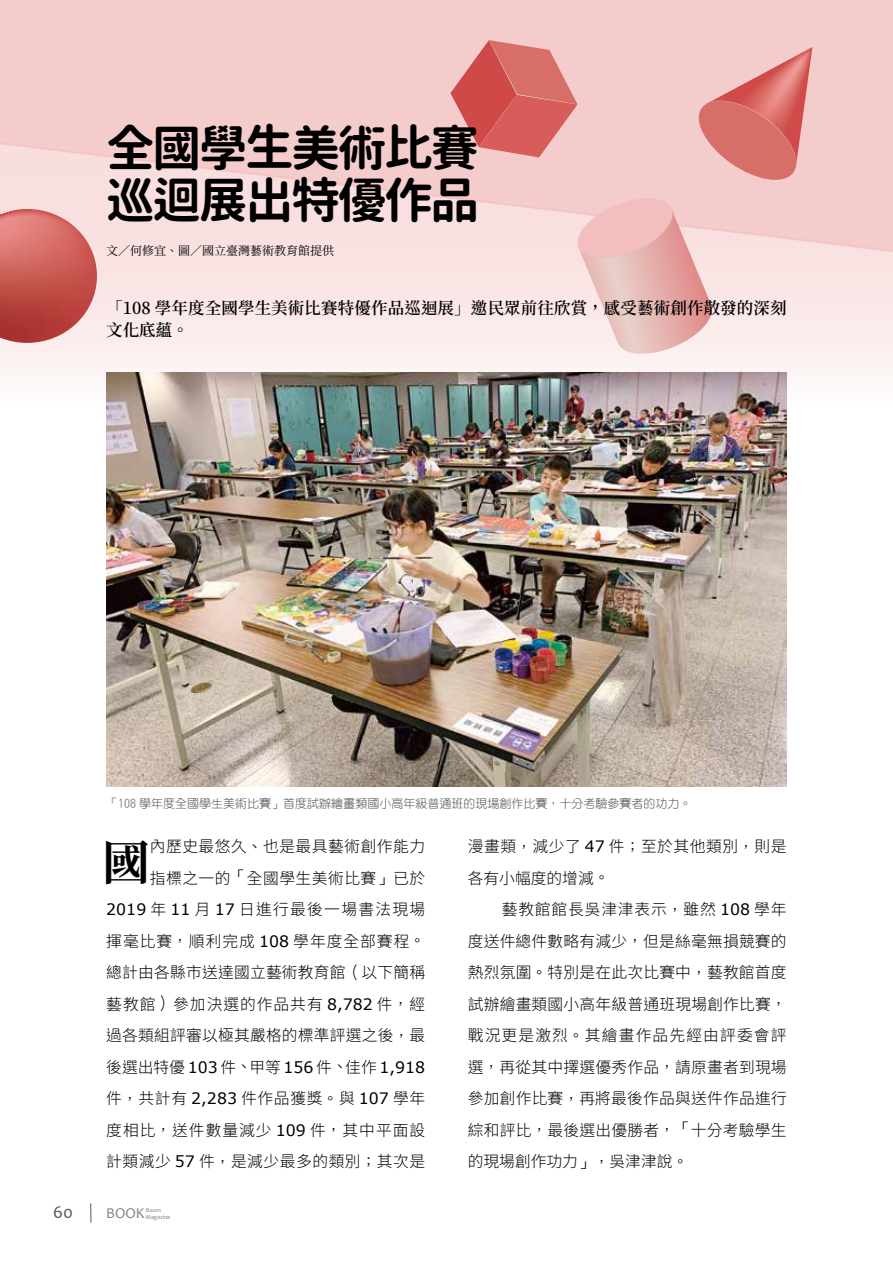
<style>
.page{position:relative;width:893px;height:1263px;background:#fff}
.page>*{position:absolute;margin:0;border:0;box-sizing:border-box;transform-origin:0 0}
.t1{font:700 48.75px/52.5px "Gen Jyuu Gothic";letter-spacing:-.05em;color:#000}
.t2{font:700 47.25px "Source Han Serif TC";color:#000}
.t3{font:18px "Candara";color:#595757}
.t4{font:600 16.5px/22.5px "Source Han Serif TC";letter-spacing:.01em;color:#000}
.t5{font:300 15.75px/31.5px "Noto Sans Hant";letter-spacing:.03em;color:#000;text-align:right}
.t6{font:15px "Candara";color:#807f80}
.t7{font:12px "DF Yuan W3 WIN BF";color:#595757}
.t8{font:12px "Source Han Serif TC";color:#000}
.t9{font:6px/6.8px "Candara";letter-spacing:-.005em;color:#807f80}
.s1{font-family:"DF Li Hei W3 WIN BF";font-weight:400}
.s2{font-family:"Verdana";font-weight:400}
</style>
<div class="page">
<div style="left:0;top:0;width:893px;height:133px;background:#f4cccc"></div>
<svg style="left:0;top:133px;width:893px;height:238px;background:#f8dfdf"></svg>
<svg style="left:693px;top:47px;width:119px;height:138px;background:#e49693"></svg>
<svg style="left:0;top:209px;width:97px;height:134px;background:#ce6e6a"></svg>
<svg style="left:450px;top:40px;width:127px;height:117px;background:#de7f7d"></svg>
<svg style="left:573px;top:195px;width:143px;height:162px;background:#eec5c3"></svg>
<svg style="left:90px;top:1203px;width:1px;height:19px"></svg>
<img style="left:106px;top:372px;width:681px;height:414px">
<h1 class="t1" style="left:106px;top:120px;width:375px">全國學生美術比賽巡迴展出特優作品</h1>
<p class="t8" style="left:106px;top:244px;width:229px">文／何修宜、圖／國立臺灣藝術教育館提供</p>
<p class="t4" style="left:106px;top:297px;width:682px">「108 學年度全國學生美術比賽特優作品巡迴展」邀民眾前往欣賞，感受藝術創作散發的深刻文化底蘊。</p>
<p class="t7" style="left:106px;top:797px;width:586px">「108 學年度全國學生美術比賽」首度試辦繪畫類國小高年級普通班的現場創作比賽，十分考驗參賽者的功力。</p>
<p class="t5" style="left:468px;top:831px;width:320px;text-align:left">漫畫類<span class="s1">，</span>減少了 <span class="s2">47</span> 件<span class="s1">；</span>至於其他類別<span class="s1">，</span>則是各有小幅度的增減<span class="s1">。</span></p>
<p class="t5" style="left:468px;top:894px;width:321px;text-align:justify;text-indent:34px">藝教館館長吳津津表示<span class="s1">，</span>雖然 <span class="s2">108</span> 學年度送件總件數略有減少<span class="s1">，</span>但是絲毫無損競賽的熱烈氛圍<span class="s1">。</span>特別是在此次比賽中<span class="s1">，</span>藝教館首度試辦繪畫類國小高年級普通班現場創作比賽<span class="s1">，</span>戰況更是激烈<span class="s1">。</span>其繪畫作品先經由評委會評選<span class="s1">，</span>再從其中擇選優秀作品<span class="s1">，</span>請原畫者到現場參加創作比賽<span class="s1">，</span>再將最後作品與送件作品進行綜和評比<span class="s1">，</span>最後選出優勝者<span class="s1">，「</span>十分考驗學生的現場創作功力<span class="s1">」，</span>吳津津說<span class="s1">。</span></p>
<p class="t5" style="left:106px;top:831px;width:320px">內歷史最悠久<span class="s1">、</span>也是最具藝術創作能力<br>指標之一的<span class="s1">「</span>全國學生美術比賽<span class="s1">」</span>已於<br><span class="s2">2019</span> 年 <span class="s2">11</span> 月 <span class="s2">17</span> 日進行最後一場書法現場揮毫比賽<span class="s1">，</span>順利完成 <span class="s2">108</span> 學年度全部賽程<span class="s1">。</span>總計由各縣市送達國立藝術教育館<span class="s1">（</span>以下簡稱藝教館<span class="s1">）</span>參加決選的作品共有 <span class="s2">8,782</span> 件<span class="s1">，</span>經過各類組評審以極其嚴格的標準評選之後<span class="s1">，</span>最後選出特優 <span class="s2">103</span> 件<span class="s1">、</span>甲等 <span class="s2">156</span> 件<span class="s1">、</span>佳作 <span class="s2">1,918</span>件<span class="s1">，</span>共計有 <span class="s2">2,283</span> 件作品獲獎<span class="s1">。</span>與 <span class="s2">107</span> 學年度相比<span class="s1">，</span>送件數量減少 <span class="s2">109</span> 件<span class="s1">，</span>其中平面設計類減少 <span class="s2">57</span> 件<span class="s1">，</span>是減少最多的類別<span class="s1">；</span>其次是</p>
<h2 class="t2" style="left:103px;top:836px;width:49px">國</h2>
<p class="t3" style="left:53px;top:1201px;width:21px">60</p>
<p class="t6" style="left:106px;top:1204px;width:40px">BOOK</p>
<p class="t9" style="left:146px;top:1207px;width:26px">Boom<br>Magazine</p>
</div>
